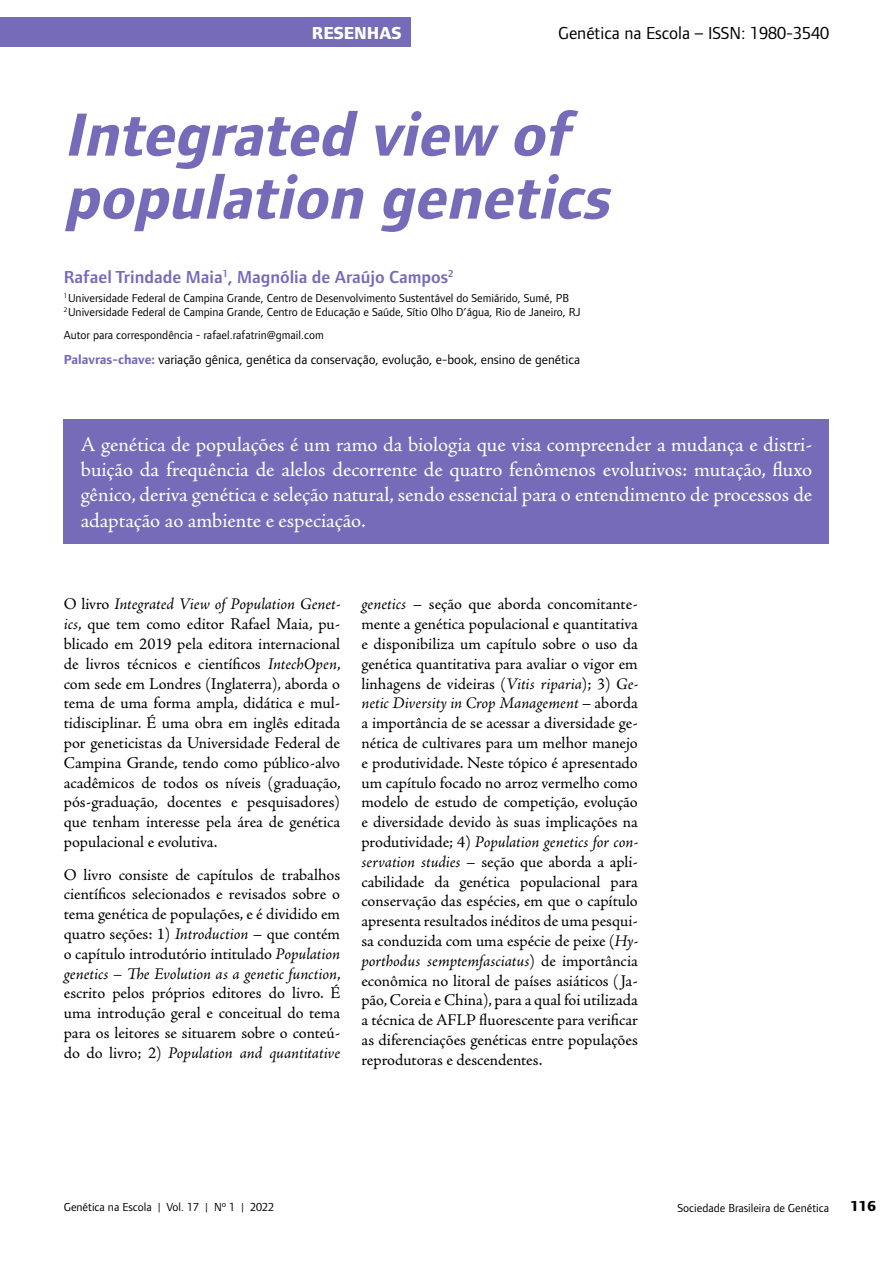
<style>
.page{position:relative;width:893px;height:1263px;background:#fff}
.page>*{position:absolute;margin:0;border:0;box-sizing:border-box;transform-origin:0 0}
.Texto{font:italic 700 63px/63px "Foundry Form Sans";color:#766bb9}
.Texto-2{font:21px/25.2px "Adobe Jenson Pro";letter-spacing:-.005em;color:#fff;text-align:justify}
.Instituição{font:600 18px "Foundry Form Sans";color:#766bb9}
.t1{font:18px "Foundry Form Sans";color:#000}
.t2{font:800 18px "Foundry Form Sans";color:#fff}
.Texto-3{font:16.5px/19.8px "Adobe Jenson Pro";letter-spacing:-.005em;color:#000;text-align:justify}
.t3{font:800 15px "Foundry Form Sans";color:#000}
.Instituição-2{font:13.5px "Foundry Form Sans";color:#000}
.Instituição-3{font:12px "Foundry Form Sans";color:#000}
.s1{font-weight:700;color:#766bb9}
.s2{font-style:italic}
</style>
<div class="page">
<div style="left:64px;top:419px;width:765px;height:125px;background:#766bb9"></div>
<div style="left:0;top:17px;width:411px;height:30px;background:#766bb9"></div>
<p class="t2" style="left:312px;top:23px;width:92px">RESENHAS</p>
<p class="t1" style="left:558px;top:23px;width:273px">Genética na Escola – ISSN: 1980-3540</p>
<p class="Texto" style="left:64px;top:103px;width:561px">Integrated view of population genetics</p>
<p class="Instituição" style="left:64px;top:267px;width:391px">Rafael Trindade Maia<sup>1</sup>, Magnólia de Araújo Campos<sup>2</sup></p>
<p class="Instituição-3" style="left:64px;top:291px;width:507px"><sup>1</sup>Universidade Federal de Campina Grande, Centro de Desenvolvimento Sustentável do Semiárido, Sumé, PB</p>
<p class="Instituição-3" style="left:64px;top:306px;width:518px"><sup>2</sup>Universidade Federal de Campina Grande, Centro de Educação e Saúde, Sítio Olho D’água, Rio de Janeiro, RJ</p>
<p class="Instituição-3" style="left:64px;top:329px;width:261px">Autor para correspondência - rafael.rafatrin@gmail.com</p>
<p class="Instituição-2" style="left:64px;top:352px;width:518px"><span class="s1">Palavras-chave:</span> variação gênica, genética da conservação, evolução, e-book, ensino de genética</p>
<p class="Texto-2" style="left:81px;top:432px;width:733px">A genética de populações é um ramo da biologia que visa compreender a mudança e distri&shy;buição da frequência de alelos decorrente de quatro fenômenos evolutivos: mutação, fluxo gênico, deriva genética e seleção natural, sendo essencial para o entendimento de processos de adaptação ao ambiente e especiação.</p>
<p class="Texto-3" style="left:64px;top:595px;width:278px">O livro <span class="s2">Integrated View of Population Genet&shy;ics</span>, que tem como editor Rafael Maia, pu&shy;blicado em 2019 pela editora internacional de livros técnicos e científicos <span class="s2">IntechOpen</span>, com sede em Londres (Inglaterra), aborda o tema de uma forma ampla, didática e mul&shy;tidisciplinar. É uma obra em inglês editada por geneticistas da Universidade Federal de Campina Grande, tendo como público-alvo acadêmicos de todos os níveis (graduação, pós-graduação, docentes e pesquisadores) que tenham interesse pela área de genética populacional e evolutiva.</p>
<p class="Texto-3" style="left:64px;top:865px;width:278px">O livro consiste de capítulos de trabalhos científicos selecionados e revisados sobre o tema genética de populações, e é dividido em quatro seções: 1) <span class="s2">Introduction</span> – que contém o capítulo introdutório intitulado <span class="s2">Population genetics – The Evolution as a genetic function</span>, escrito pelos próprios editores do livro. É uma introdução geral e conceitual do tema para os leitores se situarem sobre o conteú&shy;do do livro; 2) <span class="s2">Population and quantitative</span></p>
<p class="Texto-3" style="left:361px;top:595px;width:278px"><span class="s2">genetics</span> – seção que aborda concomitante&shy;mente a genética populacional e quantitativa e disponibiliza um capítulo sobre o uso da genética quantitativa para avaliar o vigor em linhagens de videiras (<span class="s2">Vitis riparia</span>); 3) <span class="s2">Ge&shy;netic Diversity in Crop Management</span> – aborda a importância de se acessar a diversidade ge&shy;nética de cultivares para um melhor manejo e produtividade. Neste tópico é apresentado um capítulo focado no arroz vermelho como modelo de estudo de competição, evolução e diversidade devido às suas implicações na produtividade; 4) <span class="s2">Population genetics for con&shy;servation studies</span> – seção que aborda a apli&shy;cabilidade da genética populacional para conservação das espécies, em que o capítulo apresenta resultados inéditos de uma pesqui&shy;sa conduzida com uma espécie de peixe (<span class="s2">Hy&shy;porthodus semptemfasciatus</span>) de importância econômica no litoral de países asiáticos ( Ja&shy;pão, Coreia e China), para a qual foi utilizada a técnica de AFLP fluorescente para verificar as diferenciações genéticas entre populações reprodutoras e descendentes.</p>
<p class="Instituição-3" style="left:64px;top:1200px;width:212px">Genética na Escola | Vol. 17 | Nº 1 | 2022</p>
<p class="Instituição-3" style="left:677px;top:1202px;width:153px">Sociedade Brasileira de Genética</p>
<p class="t3" style="left:850px;top:1198px;width:27px">116</p>
</div>
